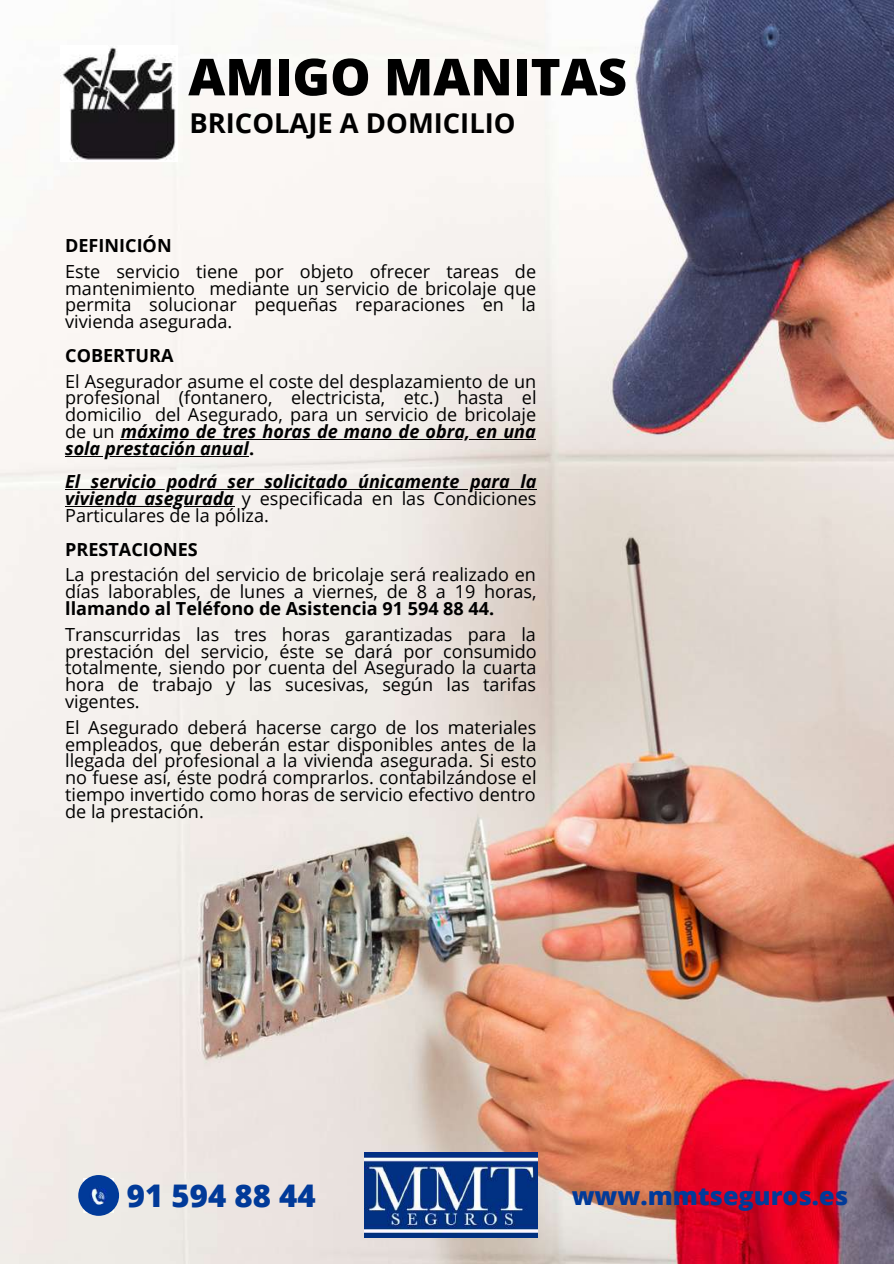
<style>
.page{position:relative;width:894px;height:1264px;background:#fff}
.page>*{position:absolute;margin:0;border:0;box-sizing:border-box;transform-origin:0 0}
.t1{font:800 51px "Open Sans";color:#000}
.t2{font:800 31.2px "Open Sans";color:#013a99}
.t3{font:700 27.3px "Open Sans";color:#000}
.t4{font:800 25.2px "Open Sans";color:#013a99}
.t5{font:18px/16.8px "Open Sans";color:#000;text-align:justify}
.t6{font:italic 700 18px/16.8px "Open Sans";color:#000;text-align:justify}
.t7{font:700 18px "Open Sans";color:#000}
.s1{font-weight:700;font-style:italic}
.s2{font-weight:700}
.s3{font-weight:400;font-style:normal}
</style>
<div class="page">
<img style="left:0;top:0;width:893px;height:1263px">
<svg style="left:78px;top:1174px;width:41px;height:41px;background:#436cb0"></svg>
<img style="left:60px;top:46px;width:117px;height:116px">
<img style="left:365px;top:1152px;width:172px;height:85px">
<hr style="left:121px;top:439px;width:415px;height:1px;background:#000">
<hr style="left:65px;top:456px;width:184px;height:1px;background:#000">
<hr style="left:65px;top:489px;width:471px;height:1px;background:#000">
<hr style="left:65px;top:506px;width:169px;height:1px;background:#000">
<h1 class="t1" style="left:188px;top:41px;width:440px">AMIGO MANITAS</h1>
<h3 class="t3" style="left:189px;top:104px;width:327px">BRICOLAJE A DOMICILIO</h3>
<p class="t7" style="left:65px;top:233px;width:108px">DEFINICIÓN</p>
<p class="t5" style="left:65px;top:262px;width:472px">Este servicio tiene por objeto ofrecer tareas de mantenimiento mediante un servicio de bricolaje que permita solucionar pequeñas reparaciones en la vivienda asegurada.</p>
<p class="t7" style="left:65px;top:342px;width:110px">COBERTURA</p>
<p class="t5" style="left:65px;top:372px;width:472px">El Asegurador asume el coste del desplazamiento de un profesional (fontanero, electricista, etc.) hasta el domicilio del Asegurado, para un servicio de bricolaje de un <span class="s1">máximo de tres horas de mano de obra, en una sola prestación anual</span><span class="s2">.</span></p>
<p class="t6" style="left:65px;top:473px;width:472px">El servicio podrá ser solicitado únicamente para la vivienda asegurada <span class="s3">y especificada en las Condiciones Particulares de la póliza.</span></p>
<p class="t7" style="left:65px;top:536px;width:134px">PRESTACIONES</p>
<p class="t5" style="left:65px;top:566px;width:472px">La prestación del servicio de bricolaje será realizado en días laborables, de lunes a viernes, de 8 a 19 horas,</p>
<p class="t7" style="left:65px;top:596px;width:430px">llamando al Teléfono de Asistencia 91 594 88 44.</p>
<p class="t5" style="left:65px;top:625px;width:473px">Transcurridas las tres horas garantizadas para la prestación del servicio, éste se dará por consumido totalmente, siendo por cuenta del Asegurado la cuarta hora de trabajo y las sucesivas, según las tarifas vigentes.</p>
<p class="t5" style="left:65px;top:718px;width:473px">El Asegurado deberá hacerse cargo de los materiales empleados, que deberán estar disponibles antes de la llegada del profesional a la vivienda asegurada. Si esto no fuese así, éste podrá comprarlos. contabilzándose el tiempo invertido como horas de servicio efectivo dentro de la prestación.</p>
<h2 class="t2" style="left:127px;top:1173px;width:190px">91 594 88 44</h2>
<h3 class="t4" style="left:571px;top:1177px;width:278px">www.mmtseguros.es</h3>
</div>
